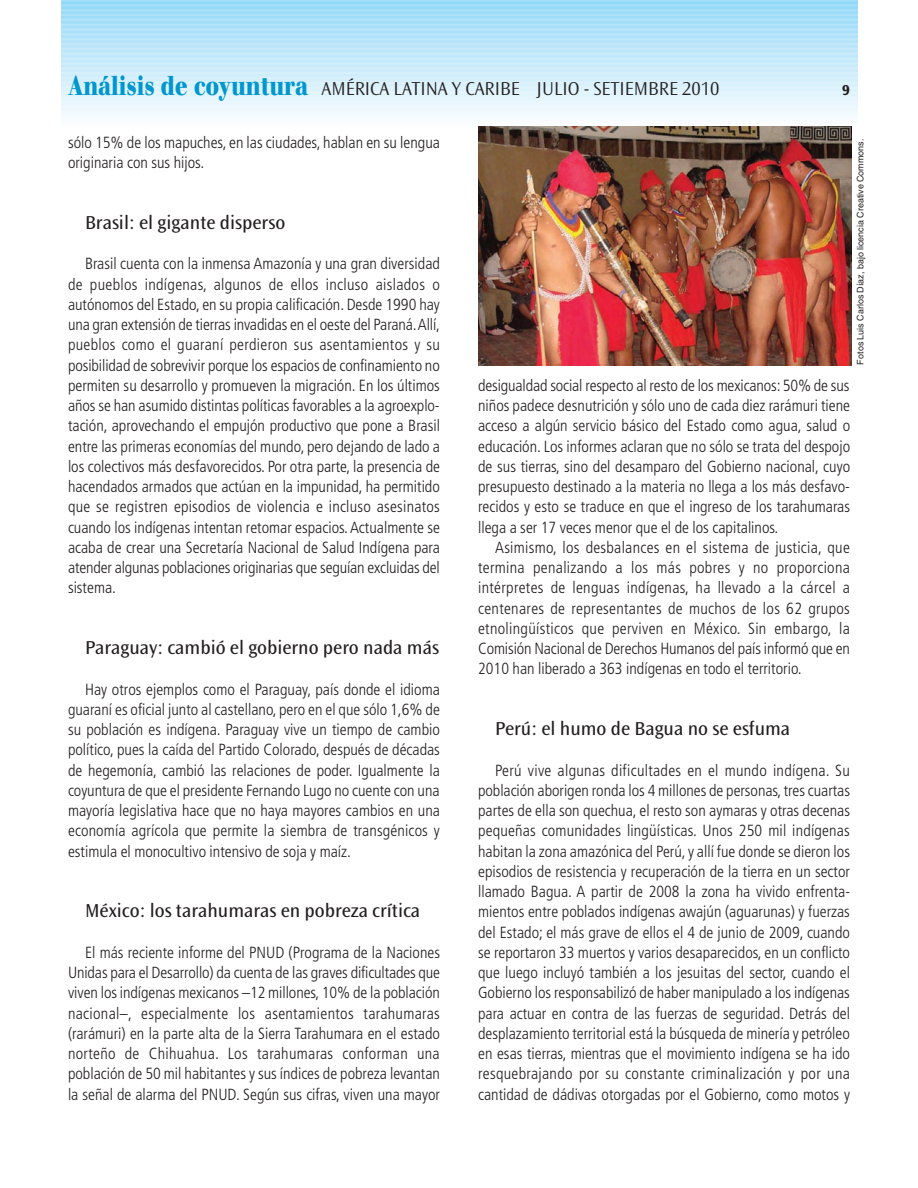
<style>
.page{position:relative;width:918px;height:1188px;background:#fff}
.page>*{position:absolute;margin:0;border:0;box-sizing:border-box;transform-origin:0 0}
.t1{font:19.5px "Ocean Sans Std";color:#231f20}
.t2{font:300 19.5px "Ocean Sans Std";color:#231f20}
.t3{font:300 condensed 16.2px/20.2px "Frutiger";color:#231f20;text-align:justify}
.t4{font:700 15px "Ocean Sans Std";color:#231f20}
.t5{font:9px "Helvetica";color:#231f20}
.s1{font-family:"Walbaum";font-weight:700;font-size:27px;color:#0097cf}
</style>
<div class="page">
<hr style="left:61px;top:1px;width:796px;height:3px;background:#8fd8f7">
<hr style="left:61px;top:4px;width:796px;height:4px;background:#a3def8">
<hr style="left:61px;top:6px;width:796px;height:3px;background:#95daf8">
<hr style="left:61px;top:8px;width:796px;height:4px;background:#9edcf8">
<hr style="left:61px;top:10px;width:796px;height:3px;background:#98dbf8">
<hr style="left:61px;top:13px;width:796px;height:4px;background:#a4def8">
<hr style="left:61px;top:15px;width:796px;height:3px;background:#9cdcf8">
<hr style="left:61px;top:18px;width:796px;height:4px;background:#aae0f8">
<hr style="left:61px;top:20px;width:796px;height:3px;background:#a1ddf8">
<hr style="left:61px;top:23px;width:796px;height:4px;background:#afe2f8">
<hr style="left:61px;top:25px;width:796px;height:3px;background:#a5dff8">
<hr style="left:61px;top:28px;width:796px;height:4px;background:#b5e3f9">
<hr style="left:61px;top:30px;width:796px;height:3px;background:#aae0f9">
<hr style="left:61px;top:33px;width:796px;height:4px;background:#b9e5f9">
<hr style="left:61px;top:35px;width:796px;height:3px;background:#aee1f9">
<hr style="left:61px;top:38px;width:796px;height:4px;background:#bde6f9">
<hr style="left:61px;top:40px;width:796px;height:3px;background:#b3e3f9">
<hr style="left:61px;top:42px;width:796px;height:4px;background:#bde5f9">
<hr style="left:61px;top:46px;width:796px;height:3px;background:#b9e5fa">
<hr style="left:61px;top:47px;width:796px;height:4px;background:#c1e7fa">
<hr style="left:61px;top:49px;width:796px;height:3px;background:#bbe5fa">
<hr style="left:61px;top:52px;width:796px;height:4px;background:#c5e9fa">
<hr style="left:61px;top:54px;width:796px;height:3px;background:#bfe7fa">
<hr style="left:61px;top:57px;width:796px;height:4px;background:#caebfa">
<hr style="left:61px;top:59px;width:796px;height:3px;background:#c3e9fa">
<hr style="left:61px;top:62px;width:796px;height:4px;background:#ceecfa">
<hr style="left:61px;top:64px;width:796px;height:3px;background:#c7eafa">
<hr style="left:61px;top:67px;width:796px;height:4px;background:#d2edfb">
<hr style="left:61px;top:69px;width:796px;height:3px;background:#ccecfb">
<hr style="left:61px;top:71px;width:796px;height:4px;background:#ceedfb">
<hr style="left:61px;top:75px;width:796px;height:3px;background:#d1eefb">
<hr style="left:61px;top:78px;width:796px;height:3px;background:#d3effb">
<hr style="left:61px;top:81px;width:796px;height:4px;background:#d6f0fb">
<hr style="left:61px;top:85px;width:796px;height:4px;background:#d9f1fb">
<hr style="left:61px;top:89px;width:796px;height:3px;background:#ddf2fc">
<hr style="left:61px;top:91px;width:796px;height:4px;background:#dff3fc">
<hr style="left:61px;top:95px;width:796px;height:4px;background:#e2f4fc">
<hr style="left:61px;top:99px;width:796px;height:3px;background:#e6f6fc">
<hr style="left:61px;top:101px;width:796px;height:4px;background:#e8f6fd">
<hr style="left:61px;top:105px;width:796px;height:4px;background:#ebf8fd">
<hr style="left:61px;top:109px;width:796px;height:3px;background:#eff9fd">
<hr style="left:61px;top:112px;width:796px;height:3px;background:#f1fafd">
<hr style="left:61px;top:115px;width:796px;height:4px;background:#f4fbfe">
<hr style="left:61px;top:119px;width:796px;height:4px;background:#f8fcfe">
<hr style="left:61px;top:123px;width:796px;height:3px;background:#fbfdfe">
<img style="left:478px;top:126px;width:374px;height:239px">
<p class="t2" style="left:68px;top:81px;width:653px"><span class="s1">Análisis de coyuntura</span> AMÉRICA LATINA Y CARIBE JULIO - SETIEMBRE 2010</p>
<p class="t4" style="left:842px;top:84px;width:9px">9</p>
<p class="t3" style="left:68px;top:133px;width:373px">sólo 15% de los mapuches, en las ciudades, hablan en su lengua originaria con sus hijos.</p>
<p class="t1" style="left:85px;top:215px;width:202px">Brasil: el gigante disperso</p>
<p class="t3" style="left:68px;top:255px;width:374px;text-indent:17px">Brasil cuenta con la inmensa Amazonía y una gran diversidad de pueblos indígenas, algunos de ellos incluso aislados o autónomos del Estado, en su propia calificación. Desde 1990 hay una gran extensión de tierras invadidas en el oeste del Paraná.Allí, pueblos como el guaraní perdieron sus asentamientos y su posibilidad de sobrevivir porque los espacios de confinamiento no permiten su desarrollo y promueven la migración. En los últimos años se han asumido distintas políticas favorables a la agroexplo&shy;tación, aprovechando el empujón productivo que pone a Brasil entre las primeras economías del mundo, pero dejando de lado a los colectivos más desfavorecidos. Por otra parte, la presencia de hacendados armados que actúan en la impunidad, ha permitido que se registren episodios de violencia e incluso asesinatos cuando los indígenas intentan retomar espacios.Actualmente se acaba de crear una Secretaría Nacional de Salud Indígena para atender algunas poblaciones originarias que seguían excluidas del sistema.</p>
<p class="t1" style="left:85px;top:640px;width:355px">Paraguay: cambió el gobierno pero nada más</p>
<p class="t3" style="left:68px;top:680px;width:373px;text-indent:17px">Hay otros ejemplos como el Paraguay, país donde el idioma guaraní es oficial junto al castellano, pero en el que sólo 1,6% de su población es indígena. Paraguay vive un tiempo de cambio político, pues la caída del Partido Colorado, después de décadas de hegemonía, cambió las relaciones de poder. Igualmente la coyuntura de que el presidente Fernando Lugo no cuente con una mayoría legislativa hace que no haya mayores cambios en una economía agrícola que permite la siembra de transgénicos y estimula el monocultivo intensivo de soja y maíz.</p>
<p class="t1" style="left:85px;top:903px;width:337px">México: los tarahumaras en pobreza crítica</p>
<p class="t3" style="left:68px;top:943px;width:374px;text-indent:17px">El más reciente informe del PNUD (Programa de la Naciones Unidas para el Desarrollo) da cuenta de las graves dificultades que viven los indígenas mexicanos –12 millones, 10% de la población nacional–, especialmente los asentamientos tarahumaras (rarámuri) en la parte alta de la Sierra Tarahumara en el estado norteño de Chihuahua. Los tarahumaras conforman una población de 50 mil habitantes y sus índices de pobreza levantan la señal de alarma del PNUD. Según sus cifras, viven una mayor</p>
<p class="t5" style="left:857px;top:364px;width:227px;rotate:-90deg">Fotos Luis Carlos Díaz, bajo licencia Creative Commons.</p>
<p class="t3" style="left:478px;top:376px;width:374px">desigualdad social respecto al resto de los mexicanos: 50% de sus niños padece desnutrición y sólo uno de cada diez rarámuri tiene acceso a algún servicio básico del Estado como agua, salud o educación. Los informes aclaran que no sólo se trata del despojo de sus tierras, sino del desamparo del Gobierno nacional, cuyo presupuesto destinado a la materia no llega a los más desfavo&shy;recidos y esto se traduce en que el ingreso de los tarahumaras llega a ser 17 veces menor que el de los capitalinos.</p>
<p class="t3" style="left:478px;top:538px;width:373px;text-indent:17px">Asimismo, los desbalances en el sistema de justicia, que termina penalizando a los más pobres y no proporciona intérpretes de lenguas indígenas, ha llevado a la cárcel a centenares de representantes de muchos de los 62 grupos etnolingüísticos que perviven en México. Sin embargo, la Comisión Nacional de Derechos Humanos del país informó que en 2010 han liberado a 363 indígenas en todo el territorio.</p>
<p class="t1" style="left:495px;top:721px;width:297px">Perú: el humo de Bagua no se esfuma</p>
<p class="t3" style="left:478px;top:761px;width:374px;text-indent:17px">Perú vive algunas dificultades en el mundo indígena. Su población aborigen ronda los 4 millones de personas, tres cuartas partes de ella son quechua, el resto son aymaras y otras decenas pequeñas comunidades lingüísticas. Unos 250 mil indígenas habitan la zona amazónica del Perú, y allí fue donde se dieron los episodios de resistencia y recuperación de la tierra en un sector llamado Bagua. A partir de 2008 la zona ha vivido enfrenta&shy;mientos entre poblados indígenas awajún (aguarunas) y fuerzas del Estado; el más grave de ellos el 4 de junio de 2009, cuando se reportaron 33 muertos y varios desaparecidos, en un conflicto que luego incluyó también a los jesuitas del sector, cuando el Gobierno los responsabilizó de haber manipulado a los indígenas para actuar en contra de las fuerzas de seguridad. Detrás del desplazamiento territorial está la búsqueda de minería y petróleo en esas tierras, mientras que el movimiento indígena se ha ido resquebrajando por su constante criminalización y por una cantidad de dádivas otorgadas por el Gobierno, como motos y</p>
</div>
